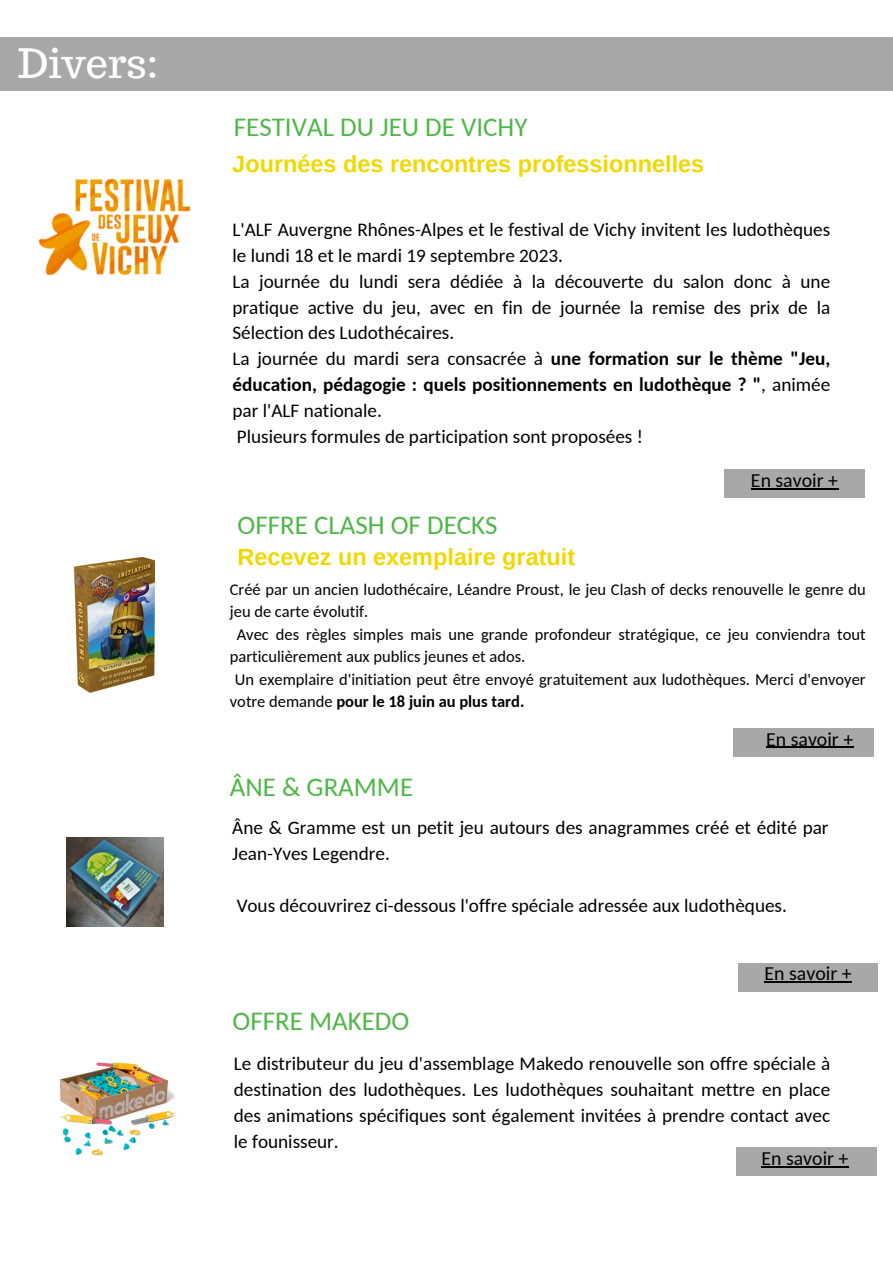
<style>
.page{position:relative;width:893px;height:1264px;background:#fff}
.page>*{position:absolute;margin:0;border:0;box-sizing:border-box;transform-origin:0 0}
.t1{font:39.6px "Trocchi";color:#fff}
.t2{font:27px "Carlito";color:#4fb748}
.t3{font:700 23.4px "Arimo";color:#f0d800}
.t4{font:19.8px "Carlito";color:#000}
.t5{font:19.2px/25.8px "Carlito";color:#000}
.t6{font:700 19.2px/25.8px "Carlito";color:#000;text-align:justify}
.t7{font:16.5px/22.5px "Carlito";color:#000}
.s1{font-weight:400}
.s2{font-weight:700}
</style>
<div class="page">
<div style="left:0;top:37px;width:892px;height:53px;background:#a8a8a8"></div>
<div style="left:733px;top:728px;width:140px;height:28px;background:#a8a8a8"></div>
<div style="left:738px;top:963px;width:139px;height:28px;background:#a8a8a8"></div>
<div style="left:736px;top:1147px;width:140px;height:28px;background:#a8a8a8"></div>
<img style="left:39px;top:179px;width:151px;height:96px">
<div style="left:724px;top:470px;width:140px;height:28px;background:#a8a8a8"></div>
<img style="left:74px;top:557px;width:81px;height:135px">
<img style="left:66px;top:837px;width:98px;height:89px">
<img style="left:60px;top:1062px;width:116px;height:94px">
<hr style="left:766px;top:746px;width:87px;height:2px;background:#000">
<hr style="left:764px;top:981px;width:87px;height:1px;background:#000">
<hr style="left:761px;top:1166px;width:87px;height:1px;background:#000">
<hr style="left:751px;top:488px;width:87px;height:1px;background:#000">
<p class="t1" style="left:18px;top:37px;width:141px">Divers:</p>
<p class="t2" style="left:234px;top:116px;width:295px">FESTIVAL DU JEU DE VICHY</p>
<p class="t3" style="left:232px;top:151px;width:473px">Journées des rencontres professionnelles</p>
<p class="t5" style="left:232px;top:218px;width:599px">L'ALF Auvergne Rhônes-Alpes et le festival de Vichy invitent les ludothèques le lundi 18 et le mardi 19 septembre 2023.</p>
<p class="t5" style="left:232px;top:270px;width:599px;text-align:justify">La journée du lundi sera dédiée à la découverte du salon donc à une pratique active du jeu, avec en fin de journée la remise des prix de la Sélection des Ludothécaires.</p>
<p class="t6" style="left:232px;top:347px;width:599px"><span class="s1">La journée du mardi sera consacrée à</span> une formation sur le thème "Jeu, éducation, pédagogie : quels positionnements en ludothèque ? "<span class="s1">, animée par l'ALF nationale.</span></p>
<p class="t5" style="left:237px;top:425px;width:407px">Plusieurs formules de participation sont proposées !</p>
<p class="t2" style="left:237px;top:513px;width:261px">OFFRE CLASH OF DECKS</p>
<p class="t3" style="left:237px;top:543px;width:339px">Recevez un exemplaire gratuit</p>
<p class="t4" style="left:751px;top:472px;width:89px">En savoir +</p>
<p class="t7" style="left:230px;top:579px;width:637px">Créé par un ancien ludothécaire, Léandre Proust, le jeu Clash of decks renouvelle le genre du jeu de carte évolutif.</p>
<p class="t7" style="left:230px;top:624px;width:637px;text-indent:7px">Avec des règles simples mais une grande profondeur stratégique, ce jeu conviendra tout particulièrement aux publics jeunes et ados.</p>
<p class="t7" style="left:230px;top:669px;width:637px;text-indent:5px">Un exemplaire d'initiation peut être envoyé gratuitement aux ludothèques. Merci d'envoyer votre demande <span class="s2">pour le 18 juin au plus tard.</span></p>
<p class="t4" style="left:766px;top:730px;width:89px">En savoir +</p>
<p class="t2" style="left:230px;top:775px;width:185px">ÂNE &amp; GRAMME</p>
<p class="t5" style="left:232px;top:816px;width:597px">Âne &amp; Gramme est un petit jeu autours des anagrammes créé et édité par<br>Jean-Yves Legendre.</p>
<p class="t5" style="left:237px;top:894px;width:551px">Vous découvrirez ci-dessous l'offre spéciale adressée aux ludothèques.</p>
<p class="t4" style="left:764px;top:965px;width:89px">En savoir +</p>
<p class="t2" style="left:232px;top:1009px;width:178px">OFFRE MAKEDO</p>
<p class="t5" style="left:234px;top:1052px;width:597px;text-align:justify">Le distributeur du jeu d'assemblage Makedo renouvelle son offre spéciale à destination des ludothèques. Les ludothèques souhaitant mettre en place des animations spécifiques sont également invitées à prendre contact avec le founisseur.</p>
<p class="t4" style="left:761px;top:1150px;width:89px">En savoir +</p>
</div>
